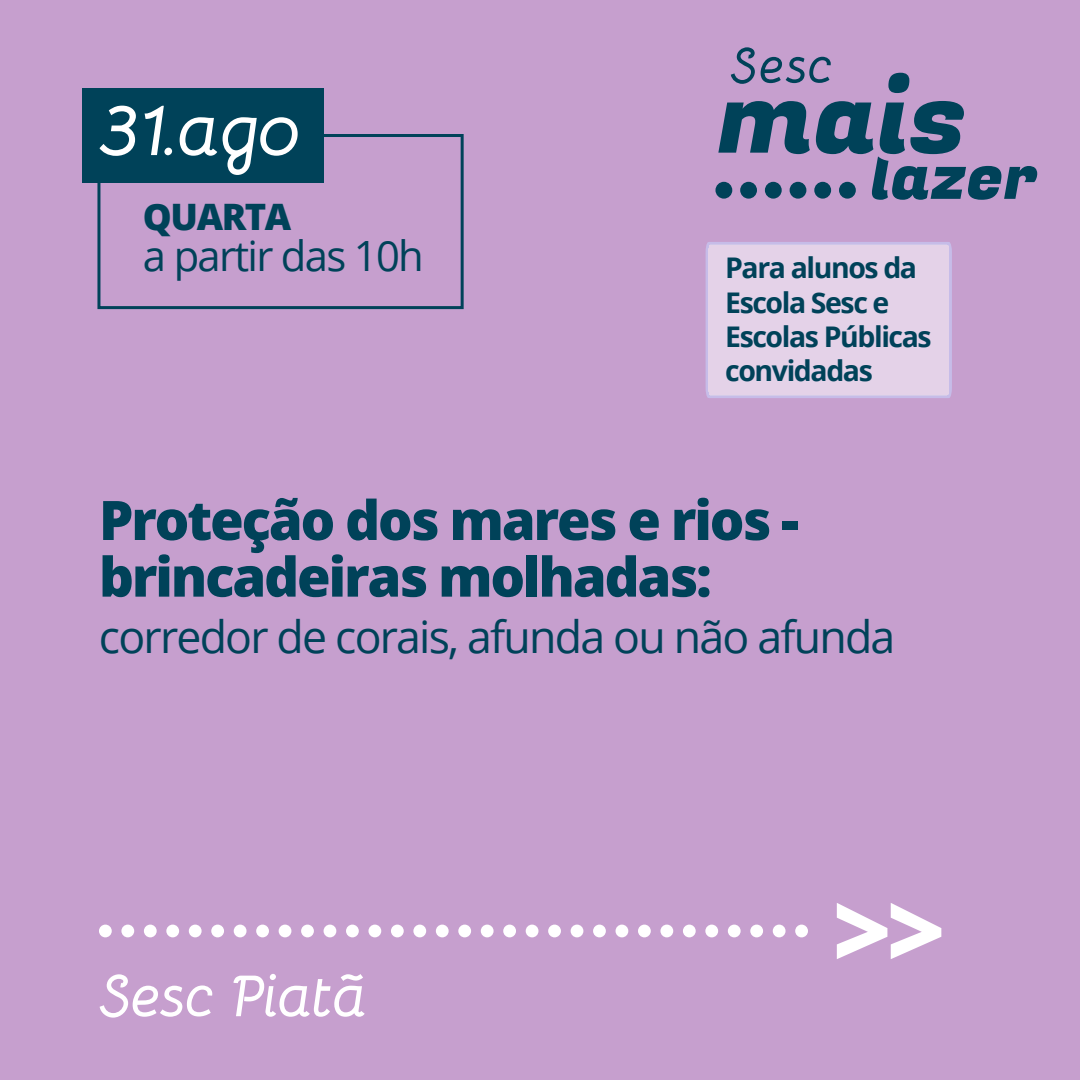
<style>
.page{position:relative;width:1080px;height:1080px;background:#c69fce}
.page>*{position:absolute;margin:0;border:0;box-sizing:border-box;transform-origin:0 0}
.t1{font:italic 700 73.1px "Bellota";color:#fff}
.t2{font:italic 700 59.1px "Bellota";letter-spacing:-.04em;color:#fff}
.t3{font:800 54.5px/56.6px "Open Sans";letter-spacing:-.04em;color:#004259}
.t4{font:44.6px "Open Sans";letter-spacing:-.04em;color:#004259}
.t5{font:41.7px "Open Sans";letter-spacing:-.04em;color:#004259}
.t6{font:800 36.4px "Open Sans";letter-spacing:-.04em;color:#004259}
.t7{font:700 28.4px/34.1px "Open Sans";letter-spacing:-.05em;color:#004259}
</style>
<div class="page">
<svg style="left:888px;top:73px;width:21px;height:20px"></svg>
<svg style="left:718px;top:101px;width:92px;height:53px"></svg>
<div style="left:740px;top:182px;width:17px;height:17px;background:#004259;border-radius:50%"></div>
<div style="left:715px;top:182px;width:17px;height:17px;background:#004259;border-radius:50%"></div>
<div style="left:765px;top:182px;width:17px;height:17px;background:#004259;border-radius:50%"></div>
<div style="left:790px;top:182px;width:16px;height:17px;background:#004259;border-radius:50%"></div>
<svg style="left:814px;top:182px;width:17px;height:17px"></svg>
<svg style="left:816px;top:101px;width:221px;height:99px"></svg>
<svg style="left:731px;top:47px;width:24px;height:37px"></svg>
<svg style="left:761px;top:57px;width:70px;height:26px"></svg>
<div style="left:97px;top:134px;width:367px;height:175px;border:3px solid #004259"></div>
<div style="left:82px;top:88px;width:242px;height:94px;background:#004259"></div>
<svg style="left:837px;top:903px;width:104px;height:56px"></svg>
<div style="left:99px;top:925px;width:13px;height:12px;background:#fff;border-radius:50%"></div>
<div style="left:121px;top:925px;width:13px;height:12px;background:#fff;border-radius:50%"></div>
<div style="left:144px;top:925px;width:13px;height:12px;background:#fff;border-radius:50%"></div>
<div style="left:166px;top:925px;width:13px;height:12px;background:#fff;border-radius:50%"></div>
<div style="left:189px;top:925px;width:13px;height:12px;background:#fff;border-radius:50%"></div>
<div style="left:211px;top:925px;width:13px;height:12px;background:#fff;border-radius:50%"></div>
<div style="left:234px;top:925px;width:13px;height:12px;background:#fff;border-radius:50%"></div>
<div style="left:256px;top:925px;width:13px;height:12px;background:#fff;border-radius:50%"></div>
<div style="left:279px;top:925px;width:12px;height:12px;background:#fff;border-radius:50%"></div>
<div style="left:301px;top:925px;width:13px;height:12px;background:#fff;border-radius:50%"></div>
<div style="left:324px;top:925px;width:12px;height:12px;background:#fff;border-radius:50%"></div>
<div style="left:346px;top:925px;width:13px;height:12px;background:#fff;border-radius:50%"></div>
<div style="left:368px;top:925px;width:13px;height:12px;background:#fff;border-radius:50%"></div>
<div style="left:391px;top:925px;width:13px;height:12px;background:#fff;border-radius:50%"></div>
<div style="left:413px;top:925px;width:13px;height:12px;background:#fff;border-radius:50%"></div>
<div style="left:436px;top:925px;width:13px;height:12px;background:#fff;border-radius:50%"></div>
<div style="left:458px;top:925px;width:13px;height:12px;background:#fff;border-radius:50%"></div>
<div style="left:481px;top:925px;width:13px;height:12px;background:#fff;border-radius:50%"></div>
<div style="left:503px;top:925px;width:13px;height:12px;background:#fff;border-radius:50%"></div>
<div style="left:526px;top:925px;width:12px;height:12px;background:#fff;border-radius:50%"></div>
<div style="left:548px;top:925px;width:13px;height:12px;background:#fff;border-radius:50%"></div>
<div style="left:571px;top:925px;width:12px;height:12px;background:#fff;border-radius:50%"></div>
<div style="left:593px;top:925px;width:13px;height:12px;background:#fff;border-radius:50%"></div>
<div style="left:616px;top:925px;width:12px;height:12px;background:#fff;border-radius:50%"></div>
<div style="left:638px;top:925px;width:13px;height:12px;background:#fff;border-radius:50%"></div>
<div style="left:660px;top:925px;width:13px;height:12px;background:#fff;border-radius:50%"></div>
<div style="left:683px;top:925px;width:13px;height:12px;background:#fff;border-radius:50%"></div>
<div style="left:705px;top:925px;width:13px;height:12px;background:#fff;border-radius:50%"></div>
<div style="left:728px;top:925px;width:13px;height:12px;background:#fff;border-radius:50%"></div>
<div style="left:750px;top:925px;width:13px;height:12px;background:#fff;border-radius:50%"></div>
<div style="left:773px;top:925px;width:13px;height:12px;background:#fff;border-radius:50%"></div>
<div style="left:795px;top:925px;width:13px;height:12px;background:#fff;border-radius:50%"></div>
<div style="left:706px;top:242px;width:246px;height:156px;background:#e4d2e8"></div>
<h1 class="t1" style="left:99px;top:71px;width:205px">31.ago</h1>
<p class="t6" style="left:143px;top:189px;width:150px">QUARTA</p>
<h3 class="t5" style="left:143px;top:228px;width:282px">a partir das 10h</h3>
<p class="t7" style="left:725px;top:250px;width:208px">Para alunos da<br>Escola Sesc e<br>Escolas Públicas convidadas</p>
<h3 class="t3" style="left:99px;top:489px;width:701px">Proteção dos mares e rios - brincadeiras molhadas:</h3>
<h3 class="t4" style="left:99px;top:607px;width:798px">corredor de corais, afunda ou não afunda</h3>
<h2 class="t2" style="left:99px;top:948px;width:271px">Sesc Piatã</h2>
</div>
